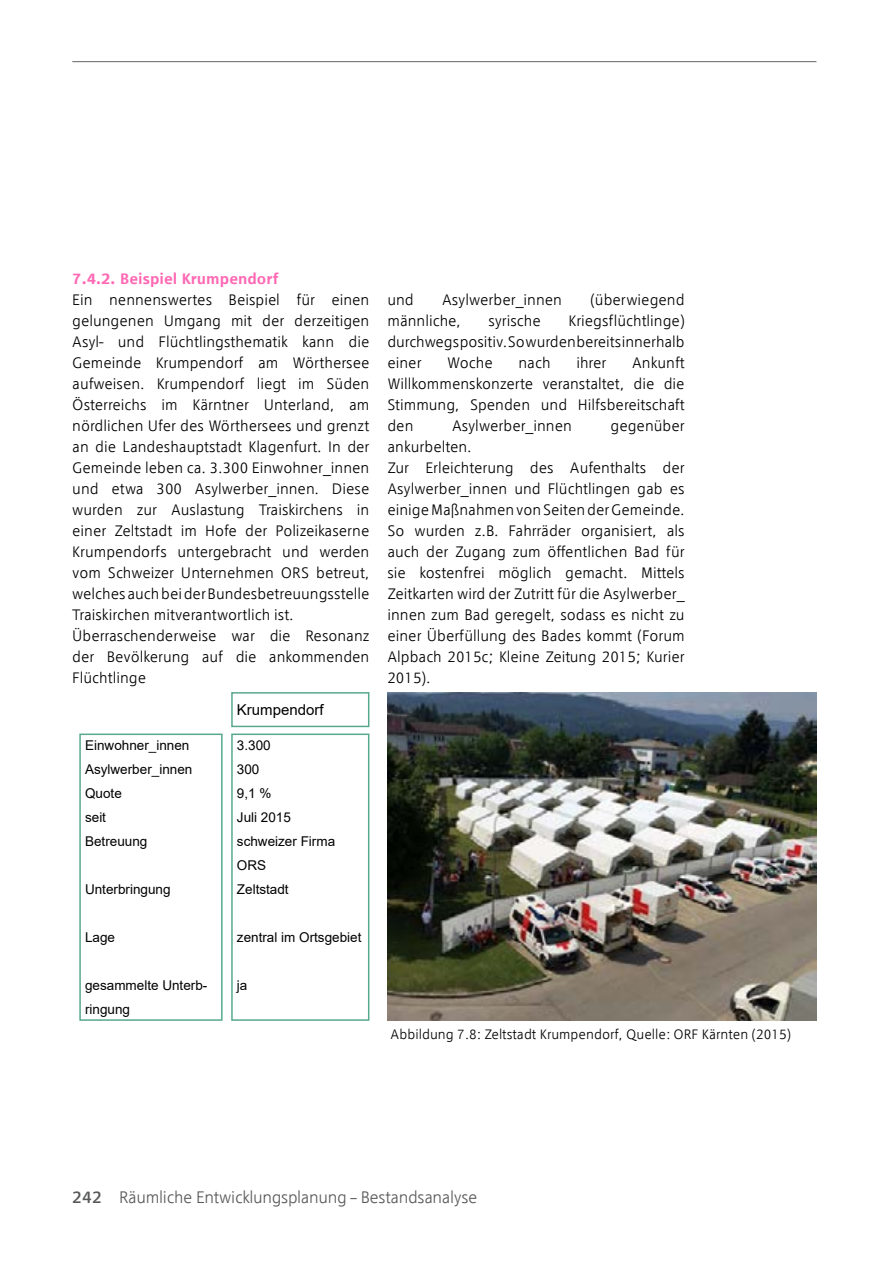
<style>
.page{position:relative;width:893px;height:1263px;background:#fff}
.page>*{position:absolute;margin:0;border:0;box-sizing:border-box;transform-origin:0 0}
.t1{font:300 16.5px "TU Text";letter-spacing:-.02em;color:#58595b}
.t2{font:300 15px/21px "TU Text";color:#000}
.t3{font:500 15px "TU Text";color:#ff69b4}
.t4{font:15px "Arial";color:#000}
.t5{font:13.5px/24px "Arial";color:#000}
.t6{font:300 13.5px "TU Text";color:#000}
.s1{font-weight:400}
</style>
<div class="page">
<hr style="left:72px;top:61px;width:744px;height:1px;background:#636466">
<img style="left:387px;top:692px;width:429px;height:329px">
<div style="left:79px;top:733px;width:144px;height:288px;border:2px solid #56a98d"></div>
<div style="left:231px;top:692px;width:138px;height:35px;border:2px solid #56a98d"></div>
<div style="left:231px;top:733px;width:138px;height:288px;border:2px solid #56a98d"></div>
<p class="t3" style="left:72px;top:269px;width:208px">7.4.2. Beispiel Krumpendorf</p>
<p class="t2" style="left:72px;top:288px;width:299px">Ein nennenswertes Beispiel für einen gelungenen Umgang mit der derzeitigen Asyl- und Flüchtlingsthematik kann die Gemeinde Krumpendorf am Wörthersee aufweisen. Krumpendorf liegt im Süden Österreichs im Kärntner Unterland, am nördlichen Ufer des Wörthersees und grenzt an die Landeshauptstadt Klagenfurt. In der Gemeinde leben ca. 3.300 Einwohner_innen und etwa 300 Asylwerber_innen. Diese wurden zur Auslastung Traiskirchens in einer Zeltstadt im Hofe der Polizeikaserne Krumpendorfs untergebracht und werden vom Schweizer Unternehmen ORS betreut, welches auch bei der Bundesbetreuungsstelle Traiskirchen mitverantwortlich ist.<br>Überraschenderweise war die Resonanz der Bevölkerung auf die ankommenden Flüchtlinge</p>
<p class="t2" style="left:387px;top:288px;width:28px">und</p>
<p class="t2" style="left:442px;top:288px;width:121px">Asylwerber_innen</p>
<p class="t2" style="left:590px;top:288px;width:96px">(überwiegend</p>
<p class="t2" style="left:387px;top:309px;width:299px;text-align:justify;text-indent:181px">Kriegsflüchtlinge) durchwegs positiv. So wurden bereits innerhalb einer</p>
<p class="t2" style="left:387px;top:309px;width:75px">männliche,</p>
<p class="t2" style="left:488px;top:309px;width:54px">syrische</p>
<p class="t2" style="left:387px;top:351px;width:299px;text-align:justify;text-indent:245px">Ankunft Willkommenskonzerte veranstaltet, die die Stimmung, Spenden und Hilfsbereitschaft den</p>
<p class="t2" style="left:447px;top:351px;width:47px">Woche</p>
<p class="t2" style="left:519px;top:351px;width:34px">nach</p>
<p class="t2" style="left:576px;top:351px;width:31px">ihrer</p>
<p class="t2" style="left:452px;top:414px;width:121px">Asylwerber_innen</p>
<p class="t2" style="left:610px;top:414px;width:76px">gegenüber</p>
<p class="t2" style="left:387px;top:435px;width:299px">ankurbelten.<br>Zur Erleichterung des Aufenthalts der Asylwerber_innen und Flüchtlingen gab es einige Maßnahmen von Seiten der Gemeinde.<br>So wurden z.B. Fahrräder organisiert, als auch der Zugang zum öffentlichen Bad für sie kostenfrei möglich gemacht. Mittels Zeitkarten wird der Zutritt für die Asylwerber_ innen zum Bad geregelt, sodass es nicht zu einer Überfüllung des Bades kommt (Forum Alpbach 2015c; Kleine Zeitung 2015; Kurier 2015).</p>
<p class="t5" style="left:85px;top:733px;width:109px">Einwohner_innen<br>Asylwerber_innen<br>Quote<br>seit<br>Betreuung</p>
<p class="t5" style="left:85px;top:877px;width:87px">Unterbringung</p>
<p class="t5" style="left:85px;top:925px;width:32px">Lage</p>
<p class="t5" style="left:85px;top:973px;width:124px">gesammelte Unterb&shy;ringung</p>
<p class="t4" style="left:237px;top:699px;width:88px">Krumpendorf</p>
<p class="t5" style="left:237px;top:733px;width:100px">3.300<br>300<br>9,1 %<br>Juli 2015 schweizer Firma<br>ORS<br>Zeltstadt</p>
<p class="t5" style="left:237px;top:925px;width:126px">zentral im Ortsgebiet</p>
<p class="t5" style="left:237px;top:973px;width:12px">ja</p>
<p class="t6" style="left:391px;top:1026px;width:402px">Abbildung 7.8: Zeltstadt Krumpendorf, Quelle: ORF Kärnten (2015)</p>
<p class="t1" style="left:72px;top:1187px;width:407px"><span class="s1">242</span> Räumliche Entwicklungsplanung – Bestandsanalyse</p>
</div>
